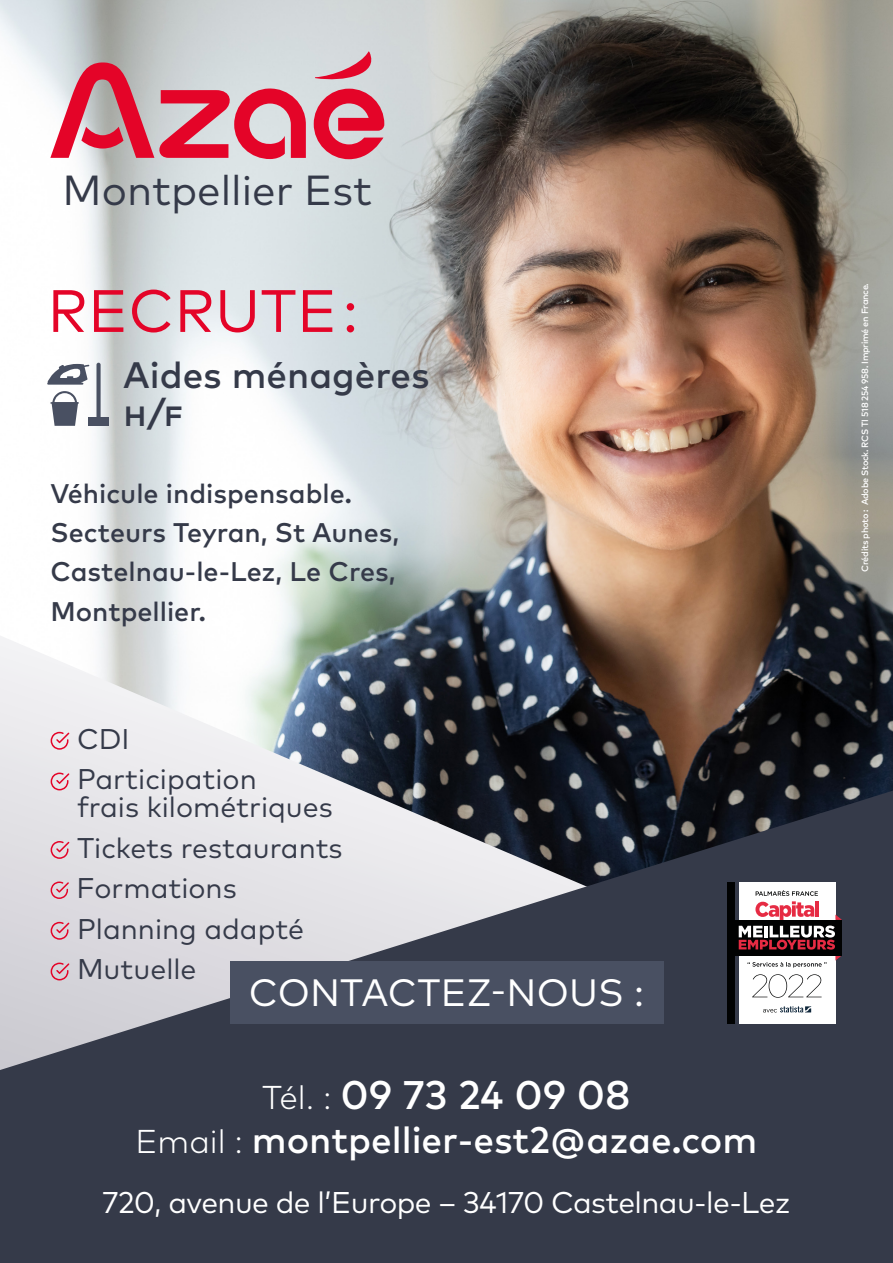
<style>
.page{position:relative;width:893px;height:1263px;background:#fff}
.page>*{position:absolute;margin:0;border:0;box-sizing:border-box;transform-origin:0 0}
.t1{font:59.7px "Mark Pro";letter-spacing:.005em;color:#e40428}
.t2{font:42px "Mark Pro";color:#353a49}
.t3{font:500 39.9px "Mark Pro";color:#fff}
.t4{font:38.1px "Mark Pro";letter-spacing:.005em;color:#fff}
.t5{font:500 36.9px "Mark Pro";color:#fff}
.t6{font:500 36.75px/38.1px "Mark Pro";color:#353a49}
.t7{font:30px "Mark Pro";letter-spacing:-.02em;color:#fff}
.t8{font:28.5px/40.7px "Mark Pro";color:#353a49}
.t9{font:500 27px/39.2px "Mark Pro";color:#353a49}
.t10{font:500 9.15px "Mark Pro";letter-spacing:-.03em;color:#fff}
.s1{font-weight:300;font-size:33px}
</style>
<div class="page">
<img style="left:0;top:0;width:893px;height:791px">
<svg style="left:0;top:635px;width:683px;height:156px"></svg>
<svg style="left:0;top:791px;width:893px;height:472px;background:#5e626e"></svg>
<div style="left:230px;top:961px;width:434px;height:63px;background:#495062"></div>
<div style="left:739px;top:882px;width:96px;height:142px;background:#fff"></div>
<svg style="left:735px;top:920px;width:4px;height:35px"></svg>
<div style="left:727px;top:882px;width:8px;height:142px;background:#010202"></div>
<svg style="left:763px;top:1006px;width:48px;height:6px"></svg>
<svg style="left:752px;top:974px;width:70px;height:24px"></svg>
<svg style="left:739px;top:890px;width:103px;height:77px"></svg>
<svg style="left:51px;top:732px;width:18px;height:18px"></svg>
<svg style="left:51px;top:772px;width:18px;height:18px"></svg>
<svg style="left:51px;top:841px;width:18px;height:18px"></svg>
<svg style="left:51px;top:881px;width:18px;height:18px"></svg>
<svg style="left:51px;top:922px;width:18px;height:18px"></svg>
<svg style="left:51px;top:962px;width:18px;height:18px"></svg>
<svg style="left:51px;top:391px;width:27px;height:35px"></svg>
<div style="left:96px;top:363px;width:5px;height:57px;background:#495062;border-radius:2px"></div>
<hr style="left:88px;top:417px;width:21px;height:3px;background:#495062">
<svg style="left:88px;top:420px;width:20px;height:6px"></svg>
<svg style="left:47px;top:364px;width:42px;height:21px"></svg>
<hr style="left:50px;top:402px;width:29px;height:2px;background:#495062">
<svg style="left:50px;top:62px;width:256px;height:97px;background:#d78694"></svg>
<svg style="left:315px;top:51px;width:64px;height:31px;background:#d7a8b2"></svg>
<svg style="left:314px;top:89px;width:70px;height:70px;background:#dd5d73"></svg>
<h2 class="t2" style="left:63px;top:159px;width:311px">Montpellier Est</h2>
<h1 class="t1" style="left:47px;top:266px;width:312px">RECRUTE :</h1>
<p class="t6" style="left:123px;top:353px;width:308px">Aides ménagères h/f</p>
<p class="t9" style="left:50px;top:472px;width:350px">Véhicule indispensable.<br>Secteurs Teyran, St Aunes,<br>Castelnau-le-Lez, Le Cres,<br>Montpellier.</p>
<p class="t8" style="left:77px;top:716px;width:181px">CDI<br>Participation</p>
<p class="t8" style="left:77px;top:784px;width:268px">frais kilométriques<br>Tickets restaurants<br>Formations<br>Planning adapté<br>Mutuelle</p>
<h3 class="t4" style="left:249px;top:964px;width:397px">CONTACTEZ-NOUS :</h3>
<h3 class="t3" style="left:262px;top:1065px;width:370px"><span class="s1">Tél. :</span> 09 73 24 09 08</h3>
<p class="t5" style="left:135px;top:1112px;width:623px"><span class="s1">Email :</span> montpellier-est2@azae.com</p>
<p class="t7" style="left:102px;top:1180px;width:690px">720, avenue de l’Europe – 34170 Castelnau-le-Lez</p>
<p class="t10" style="left:858px;top:572px;width:290px;rotate:-90deg">Crédits photo : Adobe Stock. RCS TI 518 254 958. Imprimé en France.</p>
</div>
